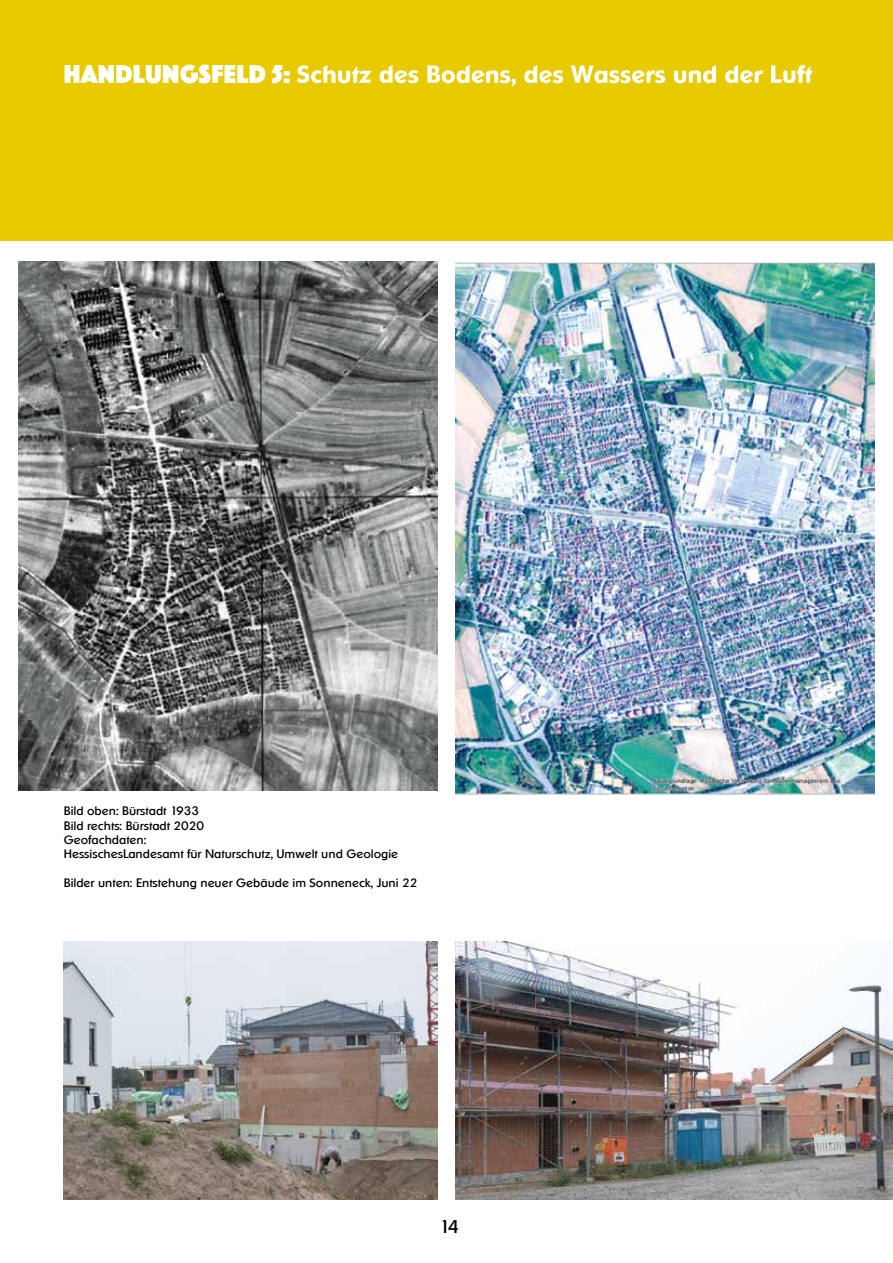
<style>
.page{position:relative;width:893px;height:1263px;background:#fff}
.page>*{position:absolute;margin:0;border:0;box-sizing:border-box;transform-origin:0 0}
.t1{font:27px "Phosphate Solid";letter-spacing:.01em;color:#fff}
.t2{font:18px "Ornitons";color:#000}
.t3{font:12px/14.4px "Ornitons";color:#000}
</style>
<div class="page">
<div style="left:0;top:0;width:893px;height:240px;background:#e7ca00"></div>
<svg style="left:297px;top:65px;width:516px;height:22px"></svg>
<img style="left:18px;top:261px;width:419px;height:530px">
<img style="left:455px;top:262px;width:420px;height:532px">
<img style="left:64px;top:941px;width:373px;height:258px">
<img style="left:455px;top:941px;width:438px;height:258px">
<h1 class="t1" style="left:64px;top:55px;width:228px">HANDLUNGSFELD 5:</h1>
<p class="t3" style="left:64px;top:804px;width:336px">Bild oben: Bürstadt 1933<br>Bild rechts: Bürstadt 2020<br>Geofachdaten:<br>HessischesLandesamt für Naturschutz, Umwelt und Geologie</p>
<p class="t3" style="left:64px;top:876px;width:355px">Bilder unten: Entstehung neuer Gebäude im Sonneneck, Juni 22</p>
<h2 class="t2" style="left:439px;top:1214px;width:22px">14</h2>
</div>
